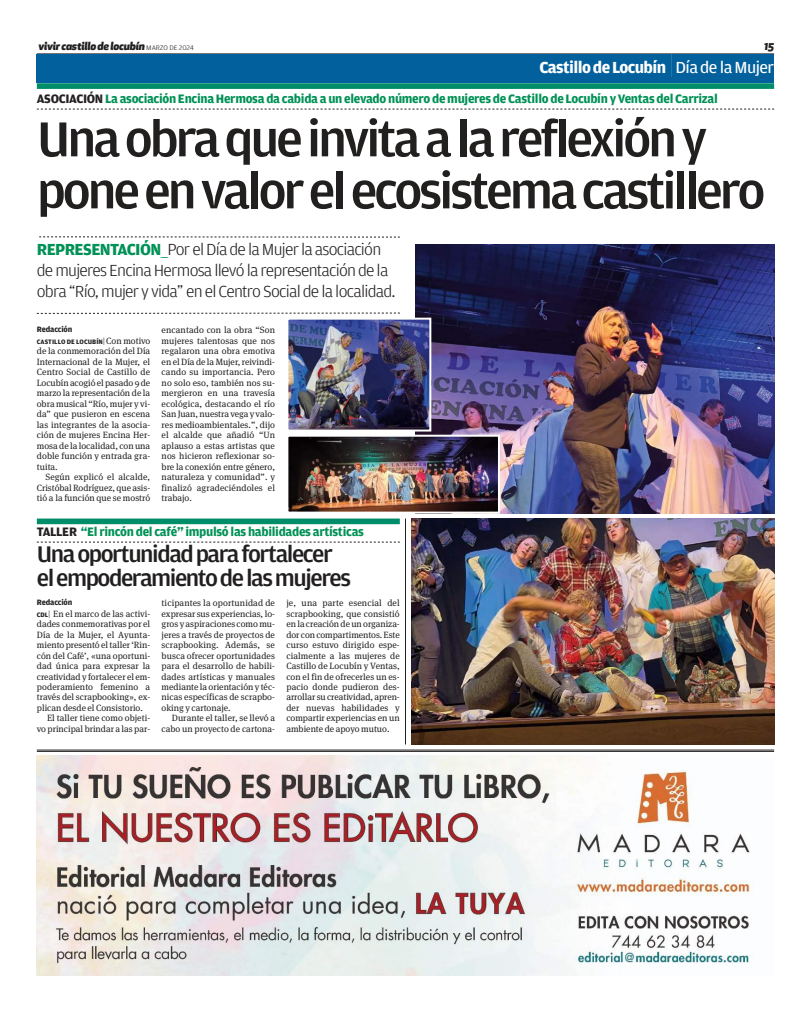
<style>
.page{position:relative;width:811px;height:1021px;background:#fff}
.page>*{position:absolute;margin:0;border:0;box-sizing:border-box;transform-origin:0 0}
.t1{font:500 52px/52px "Amplitude";letter-spacing:-.06em;color:#221f1f;scale:1.05 1}
.t2{font:500 24px/24px "Amplitude";letter-spacing:-.06em;color:#221f1f;scale:1.05 1}
.t3{font:300 17px/20.8px "Amplitude";letter-spacing:-.045em;color:#221f1f;scale:1.05 1}
.t4{font:700 17px "Amplitude";letter-spacing:-.035em;color:#fff}
.t5{font:700 13px "Amplitude";letter-spacing:-.025em;color:#009155}
.t6{font:italic 800 11px "Apex New";letter-spacing:-.01em;color:#221f1f}
.t7{font:9.1px/10.5px "Meta Serif OT";color:#221f1f;text-align:justify}
.t8{font:700 8.2px "Amplitude";letter-spacing:-.015em;color:#221f1f}
.t9{font:700 6.8px "Amplitude";letter-spacing:.01em;color:#221f1f}
.s1{font-family:"Amplitude";font-weight:300;font-style:normal;font-size:7px}
.s2{font-family:"Apex New";font-weight:100;font-size:23px}
.s3{font-weight:400}
.s4{color:#221f1f}
.s5{font-weight:700;color:#009155}
.s6{color:#009155}
.s7{font-weight:300;font-size:9.1px}
.s8{font-family:"Meta Serif OT";font-weight:400;font-size:9.1px}
.s9{color:#008d6a}
.s10{font-family:"Amplitude";font-weight:700;font-size:6.8px}
.s11{font-family:"Amplitude";font-weight:300}
</style>
<div class="page">
<div style="left:37px;top:54px;width:737px;height:28px;background:#02609d"></div>
<div style="left:37px;top:83px;width:737px;height:6px;background:#008d6a"></div>
<svg style="left:37px;top:109px;width:737px;height:1px"></svg>
<img style="left:416px;top:245px;width:358px;height:268px">
<svg style="left:39px;top:237px;width:361px;height:1px"></svg>
<svg style="left:37px;top:313px;width:363px;height:1px"></svg>
<div style="left:37px;top:518px;width:363px;height:6px;background:#008d6a"></div>
<svg style="left:37px;top:542px;width:363px;height:1px"></svg>
<hr style="left:37px;top:749px;width:737px;height:1px;background:#221f1f">
<hr style="left:37px;top:751px;width:737px;height:1px;background:#221f1f">
<img style="left:37px;top:755px;width:716px;height:220px">
<hr style="left:405px;top:518px;width:1px;height:226px;background:#221f1f">
<img style="left:289px;top:437px;width:208px;height:73px">
<div style="left:286px;top:434px;width:214px;height:79px;border:2px solid #fff"></div>
<img style="left:289px;top:320px;width:139px;height:108px">
<div style="left:286px;top:317px;width:145px;height:114px;border:2px solid #fff"></div>
<img style="left:411px;top:518px;width:363px;height:226px">
<p class="t6" style="left:38px;top:41px;width:157px">vivir castillo delocubín <span class="s1">MARZO DE 2024</span></p>
<p class="t6" style="left:764px;top:41px;width:11px">15</p>
<h3 class="t4" style="left:539px;top:58px;width:236px">CastillodeLocubín <span class="s2">|</span> <span class="s3">Día de la Mujer</span></h3>
<h1 class="t1" style="left:37px;top:115px;width:695px">Unaobraqueinvitaalareflexióny poneenvalorelecosistemacastillero</h1>
<h3 class="t5" style="left:37px;top:92px;width:682px"><span class="s4">ASOCIACIÓN</span> La asociación Encina Hermosa da cabida a un elevado número de mujeres de Castillo de Locubín y Ventas del Carrizal</h3>
<h3 class="t3" style="left:37px;top:240px;width:343px"><span class="s5">REPRESENTACIÓN</span><span class="s6">__</span>Por el Día de la Mujer la asociación de mujeres Encina Hermosa llevó la representación de la obra “Río, mujer y vida” en el Centro Social de la localidad.</h3>
<p class="t7" style="left:162px;top:325px;width:115px">encantado con la obra “Son mujeres talentosas que nos regalaron una obra emotiva en el Día de la Mujer, reivindi&shy;cando su importancia. Pero no solo eso, también nos su&shy;mergieron en una travesía ecológica, destacando el río San Juan, nuestra vega y valo&shy;res medioambientales.”, dijo el alcalde que añadió “Un aplauso a estas artistas que nos hicieron reflexionar so&shy;bre la conexión entre género, naturaleza y comunidad”. y finalizó agradeciéndoles el trabajo.</p>
<p class="t8" style="left:37px;top:325px;width:37px">Redacción</p>
<p class="t9" style="left:37px;top:338px;width:115px">CASTILLO DE LOCUBÍN<span class="s7">|</span> <span class="s8">Con motivo</span></p>
<p class="t7" style="left:37px;top:346px;width:115px">de la conmemoración del Día Internacional de la Mujer, el Centro Social de Castillo de Locubín acogió el pasado 9 de marzo la representación de la obra musical “Río, mujer y vi&shy;da” que pusieron en escena las integrantes de la asocia&shy;ción de mujeres Encina Her&shy;mosa delalocalidad, con una doble función y entrada gra&shy;tuita.</p>
<p class="t7" style="left:37px;top:472px;width:115px;text-indent:9px">Según explicó el alcalde, Cristóbal Rodríguez, que asis&shy;tió a la función que se mostró</p>
<h3 class="t5" style="left:37px;top:525px;width:329px"><span class="s4">TALLER</span> <span class="s9">“</span>El rincón del café” impulsó las habilidades artísticas</h3>
<h2 class="t2" style="left:37px;top:543px;width:301px">Unaoportunidadparafortalecer elempoderamientodelasmujeres</h2>
<p class="t8" style="left:37px;top:598px;width:37px">Redacción</p>
<p class="t7" style="left:37px;top:609px;width:115px"><span class="s10">CDL</span><span class="s11">|</span> En el marco de las activi-</p>
<p class="t7" style="left:37px;top:619px;width:115px">dades conmemorativas por el</p>
<p class="t7" style="left:37px;top:629px;width:115px">Día de la Mujer, el Ayunta-</p>
<p class="t7" style="left:37px;top:640px;width:115px">miento presentó el taller ‘Rin-</p>
<p class="t7" style="left:37px;top:650px;width:115px">cón del Café’, «una oportuni-</p>
<p class="t7" style="left:37px;top:661px;width:115px">dad única para expresar la</p>
<p class="t7" style="left:37px;top:671px;width:115px">creatividad y fortalecer el em-</p>
<p class="t7" style="left:37px;top:682px;width:115px">poderamiento femenino a</p>
<p class="t7" style="left:37px;top:692px;width:115px">través del scrapbooking», ex-</p>
<p class="t7" style="left:37px;top:703px;width:108px">plican desde el Consistorio.</p>
<p class="t7" style="left:47px;top:713px;width:105px">El taller tiene como objeti-</p>
<p class="t7" style="left:37px;top:724px;width:115px">vo principal brindar a las par-</p>
<p class="t7" style="left:162px;top:598px;width:115px">ticipantes la oportunidad de expresar sus experiencias,lo&shy;gros y aspiraciones como mu&shy;jeres a través de proyectos de scrapbooking. Además, se busca ofrecer oportunidades para el desarrollo de habili&shy;dades artísticas y manuales mediantela orientación y téc&shy;nicas específicas de scrapbo&shy;oking y cartonaje.</p>
<p class="t7" style="left:162px;top:713px;width:115px;text-align:right">Durante el taller, se llevó a cabo un proyecto de cartona-</p>
<p class="t7" style="left:286px;top:598px;width:115px">je, una parte esencial del scrapbooking, que consistió enla creación de un organiza&shy;dor con compartimentos. Este curso estuvo dirigido espe&shy;cialmente a las mujeres de Castillo de Locubín y Ventas, con el fin de ofrecerles un es&shy;pacio donde pudieron des&shy;arrollar su creatividad, apren&shy;der nuevas habilidades y compartir experiencias en un ambiente de apoyo mutuo.</p>
</div>
